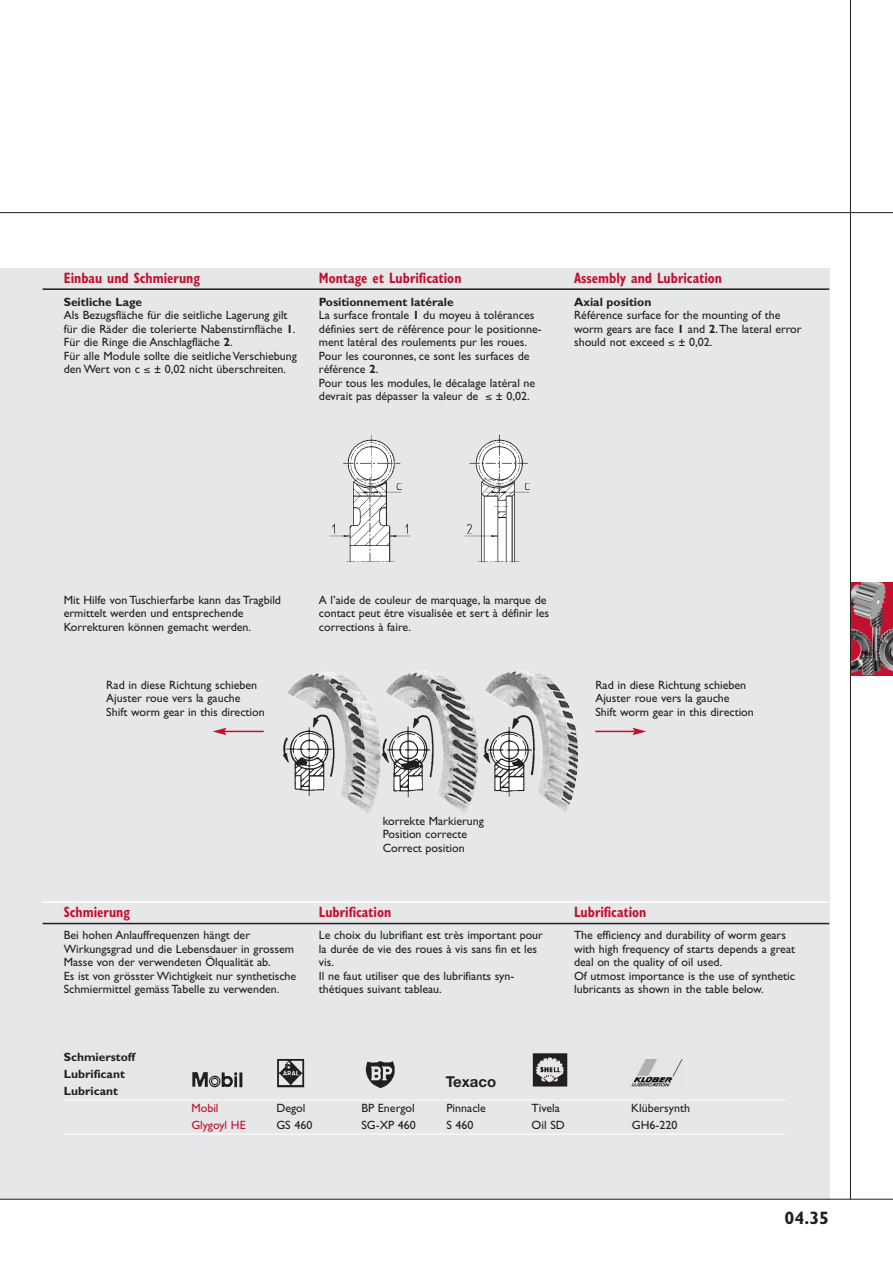
<style>
.page{position:relative;width:893px;height:1263px;background:#fff}
.page>*{position:absolute;margin:0;border:0;box-sizing:border-box;transform-origin:0 0}
.t1{font:700 18px "Gill Sans";color:#231f20}
.t2{font:700 condensed 15px "Gill Sans";color:#c3102f;scale:.9 1}
.t3{font:700 15px "Helvetica Neue";color:#231f20}
.t4{font:12px/13.5px "Gill Sans";color:#231f20}
.t5{font:700 12px/17px "Gill Sans";color:#231f20}
.t6{font:12px "Gill Sans";color:#c3102f}
.s1{font-weight:700}
</style>
<div class="page">
<div style="left:0;top:268px;width:829px;height:931px;background:#e6e7e9"></div>
<img style="left:329px;top:434px;width:201px;height:129px">
<hr style="left:0;top:1199px;width:893px;height:1px;background:#231f20">
<hr style="left:43px;top:288px;width:786px;height:2px;background:#231f20">
<hr style="left:43px;top:923px;width:786px;height:1px;background:#231f20">
<hr style="left:43px;top:901px;width:786px;height:2px;background:#fff">
<img style="left:288px;top:671px;width:290px;height:143px">
<img style="left:283px;top:710px;width:261px;height:92px">
<hr style="left:595px;top:731px;width:40px;height:1px;background:#c3102f">
<svg style="left:632px;top:728px;width:14px;height:7px"></svg>
<hr style="left:224px;top:731px;width:40px;height:1px;background:#c3102f">
<svg style="left:213px;top:728px;width:13px;height:7px"></svg>
<hr style="left:64px;top:1100px;width:722px;height:1px;background:#fff">
<hr style="left:64px;top:1134px;width:722px;height:1px;background:#fff">
<img style="left:277px;top:1059px;width:28px;height:29px">
<img style="left:192px;top:1072px;width:51px;height:16px">
<img style="left:365px;top:1061px;width:30px;height:27px">
<img style="left:532px;top:1053px;width:36px;height:34px">
<svg style="left:851px;top:582px;width:42px;height:94px;background:#a75a68"></svg>
<img style="left:851px;top:630px;width:42px;height:45px">
<img style="left:857px;top:582px;width:29px;height:5px">
<hr style="left:0;top:212px;width:893px;height:1px;background:#231f20">
<hr style="left:850px;top:0;width:1px;height:1199px;background:#231f20">
<img style="left:631px;top:1060px;width:52px;height:27px">
<p class="t2" style="left:64px;top:272px;width:153px">Einbau und Schmierung</p>
<p class="t2" style="left:319px;top:272px;width:160px">Montage et Lubrification</p>
<p class="t2" style="left:574px;top:272px;width:166px">Assembly and Lubrication</p>
<p class="t5" style="left:64px;top:295px;width:80px">Seitliche Lage</p>
<p class="t4" style="left:64px;top:310px;width:235px">Als Bezugsfläche für die seitliche Lagerung gilt für die Räder die tolerierte Nabenstirnfläche <span class="s1">1</span>.<br>Für die Ringe die Anschlagfläche <span class="s1">2</span>.<br>Für alle Module sollte die seitliche Verschiebung den Wert von c ≤ ± 0,02 nicht überschreiten.</p>
<p class="t4" style="left:319px;top:296px;width:224px"><span class="s1">Positionnement latérale<br></span>La surface frontale <span class="s1">1</span> du moyeu à tolérances définies sert de référence pour le positionne&shy;ment latéral des roulements pur les roues.<br>Pour les couronnes, ce sont les surfaces de référence <span class="s1">2</span>.<br>Pour tous les modules, le décalage latéral ne devrait pas dépasser la valeur de ≤ ± 0,02.</p>
<p class="t5" style="left:574px;top:295px;width:79px">Axial position</p>
<p class="t4" style="left:574px;top:310px;width:229px">Référence surface for the mounting of the worm gears are face <span class="s1">1</span> and <span class="s1">2</span>.The lateral error should not exceed ≤ ± 0,02.</p>
<p class="t4" style="left:64px;top:594px;width:219px">Mit Hilfe von Tuschierfarbe kann das Tragbild ermittelt werden und entsprechende<br>Korrekturen können gemacht werden.</p>
<p class="t4" style="left:319px;top:594px;width:232px">A l’aide de couleur de marquage, la marque de contact peut étre visualisée et sert à définir les corrections à faire.</p>
<p class="t4" style="left:106px;top:679px;width:160px">Rad in diese Richtung schieben<br>Ajuster roue vers la gauche<br>Shift worm gear in this direction</p>
<p class="t4" style="left:383px;top:815px;width:103px">korrekte Markierung<br>Position correcte<br>Correct position</p>
<p class="t4" style="left:595px;top:679px;width:160px">Rad in diese Richtung schieben<br>Ajuster roue vers la gauche<br>Shift worm gear in this direction</p>
<p class="t2" style="left:64px;top:907px;width:75px">Schmierung</p>
<p class="t2" style="left:319px;top:907px;width:82px">Lubrification</p>
<p class="t2" style="left:574px;top:907px;width:82px">Lubrification</p>
<p class="t4" style="left:64px;top:930px;width:234px">Bei hohen Anlauffrequenzen hängt der Wirkungsgrad und die Lebensdauer in grossem Masse von der verwendeten Ölqualität ab.<br>Es ist von grösster Wichtigkeit nur synthetische Schmiermittel gemäss Tabelle zu verwenden.</p>
<p class="t4" style="left:319px;top:930px;width:226px">Le choix du lubrifiant est très important pour la durée de vie des roues à vis sans fin et les vis.<br>Il ne faut utiliser que des lubrifiants syn&shy;thétiques suivant tableau.</p>
<p class="t4" style="left:574px;top:930px;width:223px">The efficiency and durability of worm gears with high frequency of starts depends a great deal on the quality of oil used.<br>Of utmost importance is the use of synthetic lubricants as shown in the table below.</p>
<p class="t5" style="left:64px;top:1050px;width:73px">Schmierstoff<br>Lubrificant<br>Lubricant</p>
<p class="t3" style="left:446px;top:1076px;width:52px">Texaco</p>
<p class="t6" style="left:191px;top:1104px;width:29px">Mobil</p>
<p class="t4" style="left:276px;top:1103px;width:30px">Degol</p>
<p class="t4" style="left:361px;top:1103px;width:55px">BP Energol</p>
<p class="t4" style="left:446px;top:1103px;width:41px">Pinnacle</p>
<p class="t4" style="left:531px;top:1103px;width:30px">Tivela</p>
<p class="t4" style="left:631px;top:1103px;width:60px">Klübersynth</p>
<p class="t6" style="left:191px;top:1121px;width:56px">Glygoyl HE</p>
<p class="t4" style="left:276px;top:1120px;width:38px">GS 460</p>
<p class="t4" style="left:361px;top:1120px;width:56px">SG-XP 460</p>
<p class="t4" style="left:446px;top:1120px;width:29px">S 460</p>
<p class="t4" style="left:531px;top:1120px;width:35px">Oil SD</p>
<p class="t4" style="left:632px;top:1120px;width:47px">GH6-220</p>
<h1 class="t1" style="left:785px;top:1212px;width:46px">04.35</h1>
</div>
